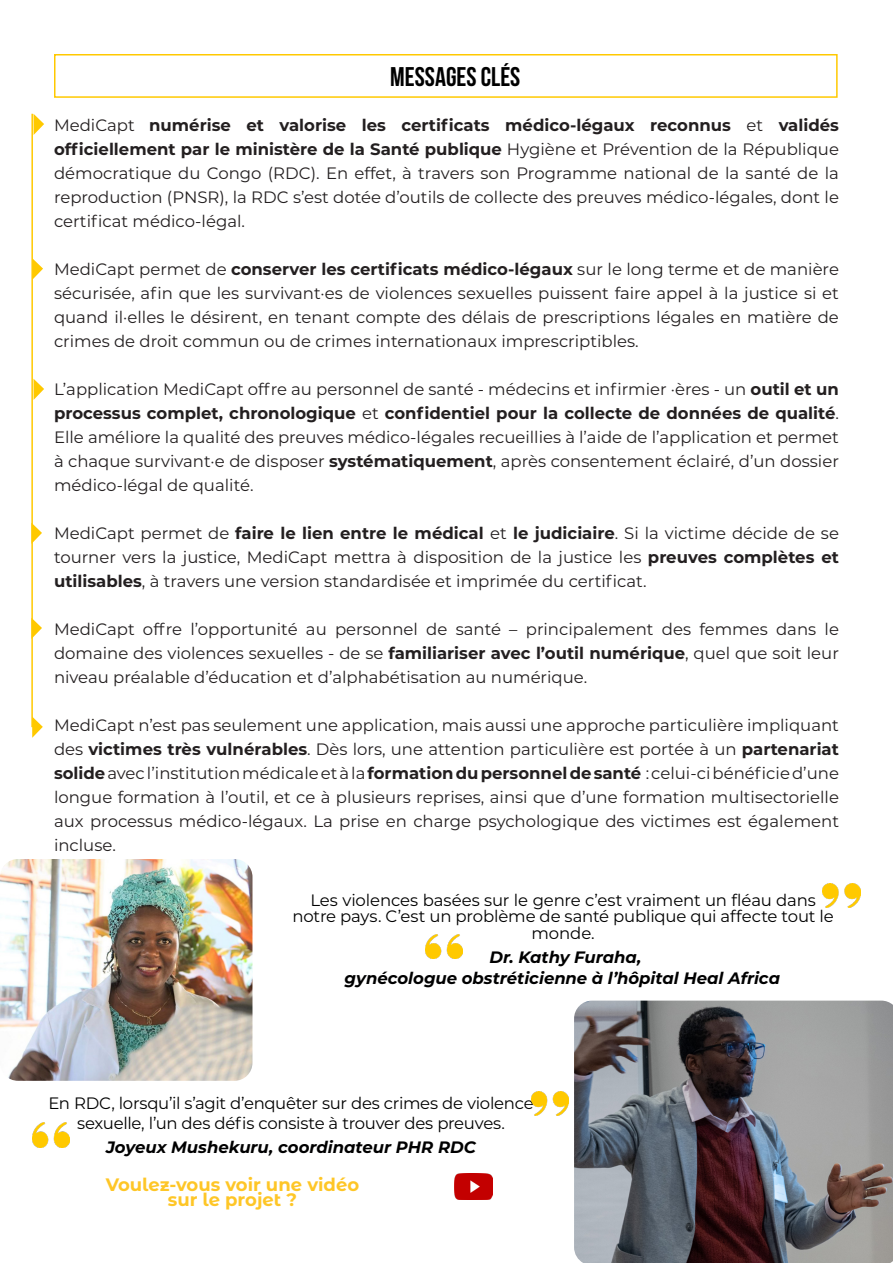
<style>
.page{position:relative;width:893px;height:1263px;background:#fff}
.page>*{position:absolute;margin:0;border:0;box-sizing:border-box;transform-origin:0 0}
.t1{font:27px "Bebas Neue";color:#000}
.t2{font:700 18px "Montserrat Alternates";color:#fec627}
.t3{font:16.5px/24px "Montserrat";color:#231f20;text-align:justify}
.t4{font:16.5px/16.5px "Montserrat";letter-spacing:-.015em;color:#000001;text-align:center}
.t5{font:italic 700 16.5px "Montserrat";letter-spacing:-.005em;color:#000001}
.s1{font-weight:700}
</style>
<div class="page">
<img style="left:574px;top:1000px;width:319px;height:263px">
<img style="left:425px;top:934px;width:37px;height:25px">
<img style="left:0;top:859px;width:252px;height:222px">
<img style="left:823px;top:883px;width:37px;height:25px">
<div style="left:54px;top:54px;width:784px;height:44px;background:#fff;border:2px solid #ffc900"></div>
<svg style="left:33px;top:619px;width:9px;height:19px"></svg>
<svg style="left:33px;top:524px;width:9px;height:18px"></svg>
<svg style="left:33px;top:114px;width:11px;height:21px"></svg>
<svg style="left:33px;top:259px;width:10px;height:20px"></svg>
<hr style="left:31px;top:114px;width:2px;height:613px;background:#ffc900">
<svg style="left:33px;top:379px;width:11px;height:21px"></svg>
<svg style="left:32px;top:716px;width:11px;height:22px"></svg>
<img style="left:531px;top:1091px;width:38px;height:25px">
<img style="left:32px;top:1122px;width:37px;height:25px">
<img style="left:455px;top:1174px;width:37px;height:26px">
<p class="t1" style="left:390px;top:61px;width:132px">MESSAGES CLÉS</p>
<p class="t3" style="left:54px;top:112px;width:786px">MediCapt <span class="s1">numérise et valorise les certificats médico-légaux reconnus</span> et <span class="s1">validés officiellement par le ministère de la Santé publique</span> Hygiène et Prévention de la République démocratique du Congo (RDC). En effet, à travers son Programme national de la santé de la reproduction (PNSR), la RDC s’est dotée d’outils de collecte des preuves médico-légales, dont le certificat médico-légal.</p>
<p class="t3" style="left:54px;top:256px;width:786px">MediCapt permet de <span class="s1">conserver les certificats médico-légaux</span> sur le long terme et de manière sécurisée, afin que les survivant·es de violences sexuelles puissent faire appel à la justice si et quand il·elles le désirent, en tenant compte des délais de prescriptions légales en matière de crimes de droit commun ou de crimes internationaux imprescriptibles.</p>
<p class="t3" style="left:54px;top:376px;width:786px">L’application MediCapt offre au personnel de santé - médecins et infirmier ·ères - un <span class="s1">outil et un processus complet, chronologique</span> et <span class="s1">confidentiel pour la collecte de données de qualité</span>.<br>Elle améliore la qualité des preuves médico-légales recueillies à l’aide de l’application et permet à chaque survivant·e de disposer <span class="s1">systématiquement</span>, après consentement éclairé, d’un dossier médico-légal de qualité.</p>
<p class="t3" style="left:54px;top:520px;width:786px">MediCapt permet de <span class="s1">faire le lien entre le médical</span> et <span class="s1">le judiciaire</span>. Si la victime décide de se tourner vers la justice, MediCapt mettra à disposition de la justice les <span class="s1">preuves complètes et utilisables</span>, à travers une version standardisée et imprimée du certificat.</p>
<p class="t3" style="left:54px;top:616px;width:786px">MediCapt offre l’opportunité au personnel de santé – principalement des femmes dans le domaine des violences sexuelles - de se <span class="s1">familiariser avec l’outil numérique</span>, quel que soit leur niveau préalable d’éducation et d’alphabétisation au numérique.</p>
<p class="t3" style="left:54px;top:712px;width:786px">MediCapt n’est pas seulement une application, mais aussi une approche particulière impliquant des <span class="s1">victimes très vulnérables</span>. Dès lors, une attention particulière est portée à un <span class="s1">partenariat solide</span> avec l’institution médicale et à la <span class="s1">formation du personnel de santé</span> : celui-ci bénéficie d’une longue formation à l’outil, et ce à plusieurs reprises, ainsi que d’une formation multisectorielle aux processus médico-légaux. La prise en charge psychologique des victimes est également incluse.</p>
<p class="t4" style="left:292px;top:891px;width:543px">Les violences basées sur le genre c’est vraiment un fléau dans notre pays. C’est un problème de santé publique qui affecte tout le monde.</p>
<p class="t5" style="left:489px;top:945px;width:154px">Dr. Kathy Furaha,</p>
<p class="t5" style="left:345px;top:966px;width:437px">gynécologue obstréticienne à l’hôpital Heal Africa</p>
<p class="t4" style="left:48px;top:1093px;width:487px;line-height:19.5px">En RDC, lorsqu’il s’agit d’enquêter sur des crimes de violence sexuelle, l’un des défis consiste à trouver des preuves.</p>
<p class="t5" style="left:106px;top:1135px;width:371px">Joyeux Mushekuru, coordinateur PHR RDC</p>
<p class="t2" style="left:106px;top:1172px;width:255px">Voulez-vous voir une vidéo</p>
<p class="t2" style="left:168px;top:1187px;width:131px">sur le projet ?</p>
</div>
